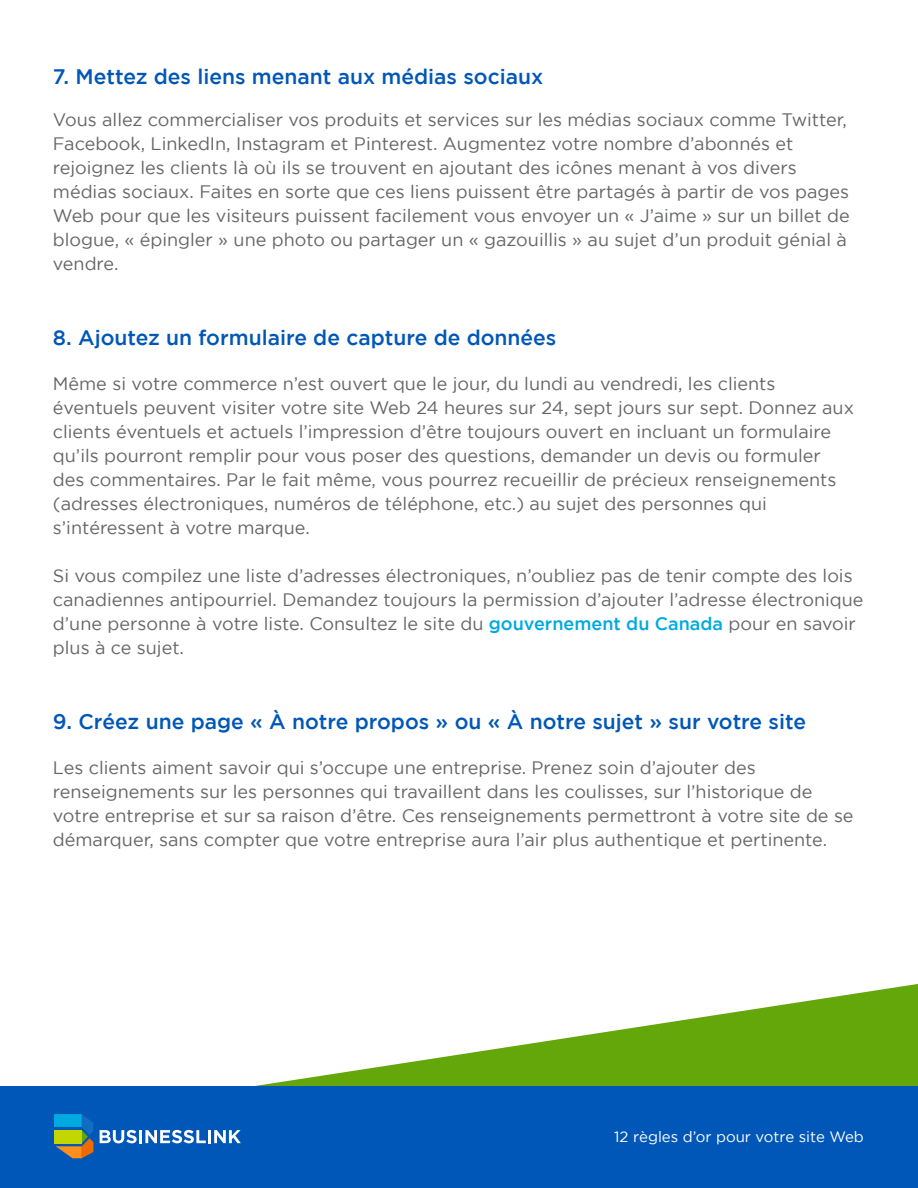
<style>
.page{position:relative;width:918px;height:1188px;background:#fff}
.page>*{position:absolute;margin:0;border:0;box-sizing:border-box;transform-origin:0 0}
.t1{font:500 21px "Gotham";color:#0057b7}
.t2{font:18px/24px "Gotham";color:#646566}
.t3{font:15px "Gotham";color:#fff}
.s1{font-weight:500;color:#00a9e0}
</style>
<div class="page">
<svg style="left:255px;top:984px;width:663px;height:102px"></svg>
<div style="left:0;top:1086px;width:918px;height:102px;background:#0057b7"></div>
<svg style="left:54px;top:1114px;width:39px;height:44px"></svg>
<svg style="left:100px;top:1130px;width:141px;height:13px"></svg>
<p class="t1" style="left:53px;top:65px;width:492px">7. Mettez des liens menant aux médias sociaux</p>
<p class="t2" style="left:53px;top:107px;width:798px">Vous allez commercialiser vos produits et services sur les médias sociaux comme Twitter, Facebook, LinkedIn, Instagram et Pinterest. Augmentez votre nombre d’abonnés et rejoignez les clients là où ils se trouvent en ajoutant des icônes menant à vos divers médias sociaux. Faites en sorte que ces liens puissent être partagés à partir de vos pages Web pour que les visiteurs puissent facilement vous envoyer un « J’aime » sur un billet de blogue, « épingler » une photo ou partager un « gazouillis » au sujet d’un produit génial à vendre.</p>
<p class="t1" style="left:53px;top:326px;width:505px">8. Ajoutez un formulaire de capture de données</p>
<p class="t2" style="left:53px;top:371px;width:803px">Même si votre commerce n’est ouvert que le jour, du lundi au vendredi, les clients éventuels peuvent visiter votre site Web 24 heures sur 24, sept jours sur sept. Donnez aux clients éventuels et actuels l’impression d’être toujours ouvert en incluant un formulaire qu’ils pourront remplir pour vous poser des questions, demander un devis ou formuler des commentaires. Par le fait même, vous pourrez recueillir de précieux renseignements (adresses électroniques, numéros de téléphone, etc.) au sujet des personnes qui s’intéressent à votre marque.</p>
<p class="t2" style="left:53px;top:563px;width:812px">Si vous compilez une liste d’adresses électroniques, n’oubliez pas de tenir compte des lois canadiennes antipourriel. Demandez toujours la permission d’ajouter l’adresse électronique d’une personne à votre liste. Consultez le site du <span class="s1">gouvernement du Canada</span> pour en savoir plus à ce sujet.</p>
<p class="t1" style="left:53px;top:710px;width:755px">9. Créez une page « À notre propos » ou « À notre sujet » sur votre site</p>
<p class="t2" style="left:53px;top:755px;width:802px">Les clients aiment savoir qui s’occupe une entreprise. Prenez soin d’ajouter des renseignements sur les personnes qui travaillent dans les coulisses, sur l’historique de votre entreprise et sur sa raison d’être. Ces renseignements permettront à votre site de se démarquer, sans compter que votre entreprise aura l’air plus authentique et pertinente.</p>
<p class="t3" style="left:614px;top:1128px;width:251px">12 règles d’or pour votre site Web</p>
</div>
